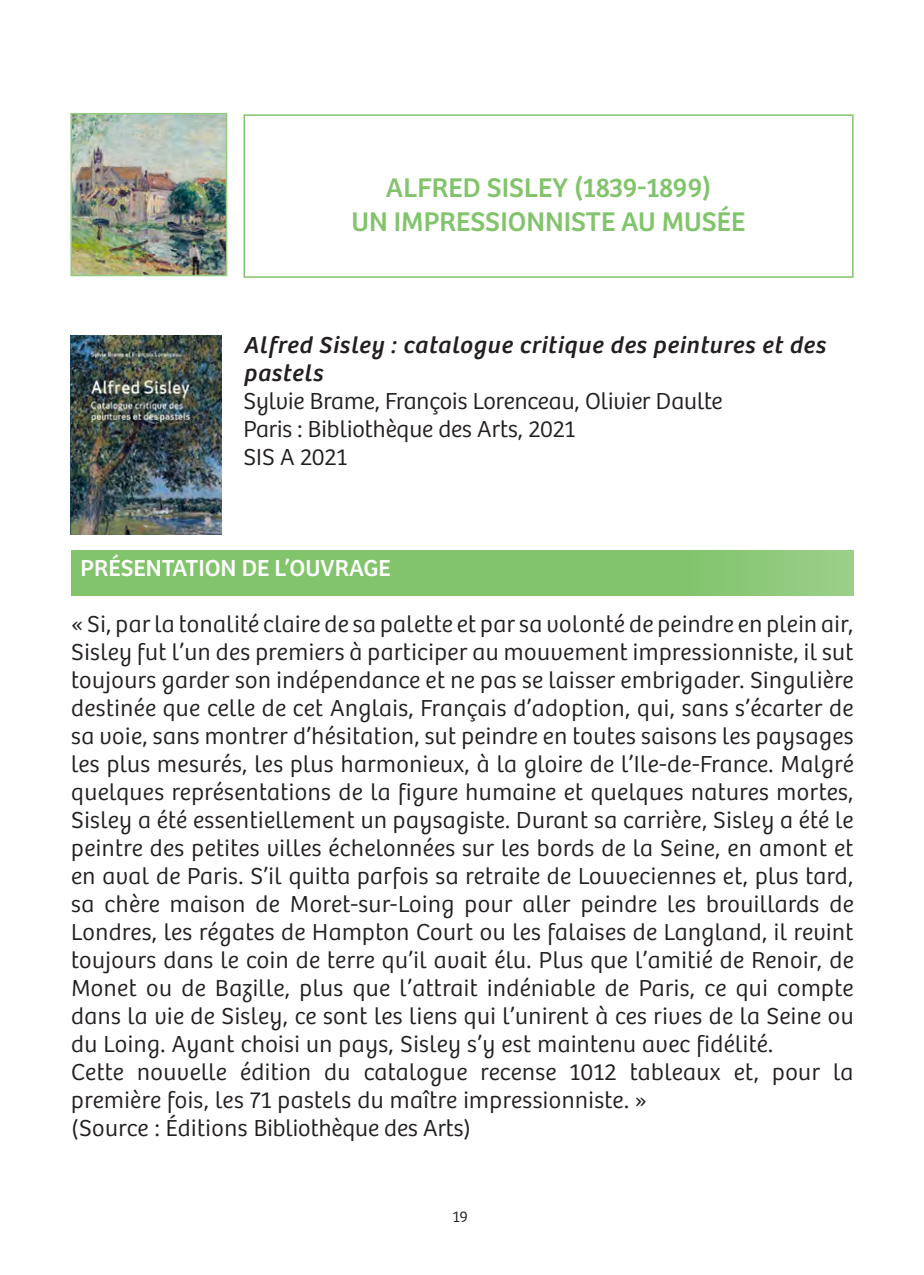
<style>
.page{position:relative;width:924px;height:1275px;background:#fff}
.page>*{position:absolute;margin:0;border:0;box-sizing:border-box;transform-origin:0 0}
.t1{font:28px "Bree";color:#82c46c}
.t2{font:300 24px/28px "Bree";letter-spacing:.01em;color:#231f20;text-align:justify}
.t3{font:italic 24px/28px "Bree";letter-spacing:.04em;color:#231f20}
.t4{font:24px "Bree";color:#fff}
.t5{font:300 16px "Bree";color:#231f20}
</style>
<div class="page">
<div style="left:243px;top:114px;width:610px;height:164px;border:2px solid #82c46c"></div>
<img style="left:73px;top:116px;width:151px;height:157px">
<div style="left:70px;top:113px;width:157px;height:163px;border:2px solid #93cc81"></div>
<div style="left:71px;top:551px;width:782px;height:45px;background:#82c46c"></div>
<img style="left:70px;top:335px;width:151px;height:199px">
<p class="t1" style="left:385px;top:172px;width:327px">ALFRED SISLEY (1839-1899)</p>
<p class="t1" style="left:351px;top:205px;width:395px">UN IMPRESSIONNISTE AU MUSÉE</p>
<p class="t3" style="left:243px;top:331px;width:583px">Alfred Sisley : catalogue critique des peintures et des pastels</p>
<p class="t2" style="left:243px;top:387px;width:480px">Sylvie Brame, François Lorenceau, Olivier Daulte</p>
<p class="t2" style="left:243px;top:415px;width:333px">Paris : Bibliothèque des Arts, 2021</p>
<p class="t2" style="left:243px;top:443px;width:105px">SIS A 2021</p>
<p class="t4" style="left:80px;top:554px;width:312px">PRÉSENTATION DE L’OUVRAGE</p>
<p class="t2" style="left:71px;top:610px;width:783px">« Si, par la tonalité claire de sa palette et par sa volonté de peindre en plein air, Sisley fut l’un des premiers à participer au mouvement impressionniste, il sut toujours garder son indépendance et ne pas se laisser embrigader. Singulière destinée que celle de cet Anglais, Français d’adoption, qui, sans s’écarter de sa voie, sans montrer d’hésitation, sut peindre en toutes saisons les paysages les plus mesurés, les plus harmonieux, à la gloire de l’Ile-de-France. Malgré quelques représentations de la figure humaine et quelques natures mortes, Sisley a été essentiellement un paysagiste. Durant sa carrière, Sisley a été le peintre des petites villes échelonnées sur les bords de la Seine, en amont et en aval de Paris. S’il quitta parfois sa retraite de Louveciennes et, plus tard, sa chère maison de Moret-sur-Loing pour aller peindre les brouillards de Londres, les régates de Hampton Court ou les falaises de Langland, il revint toujours dans le coin de terre qu’il avait élu. Plus que l’amitié de Renoir, de Monet ou de Bazille, plus que l’attrait indéniable de Paris, ce qui compte dans la vie de Sisley, ce sont les liens qui l’unirent à ces rives de la Seine ou du Loing. Ayant choisi un pays, Sisley s’y est maintenu avec fidélité.</p>
<p class="t2" style="left:71px;top:1058px;width:783px">Cette nouvelle édition du catalogue recense 1012 tableaux et, pour la première fois, les 71 pastels du maître impressionniste. »</p>
<p class="t2" style="left:71px;top:1114px;width:401px">(Source : Éditions Bibliothèque des Arts)</p>
<p class="t5" style="left:452px;top:1207px;width:17px">19</p>
</div>
